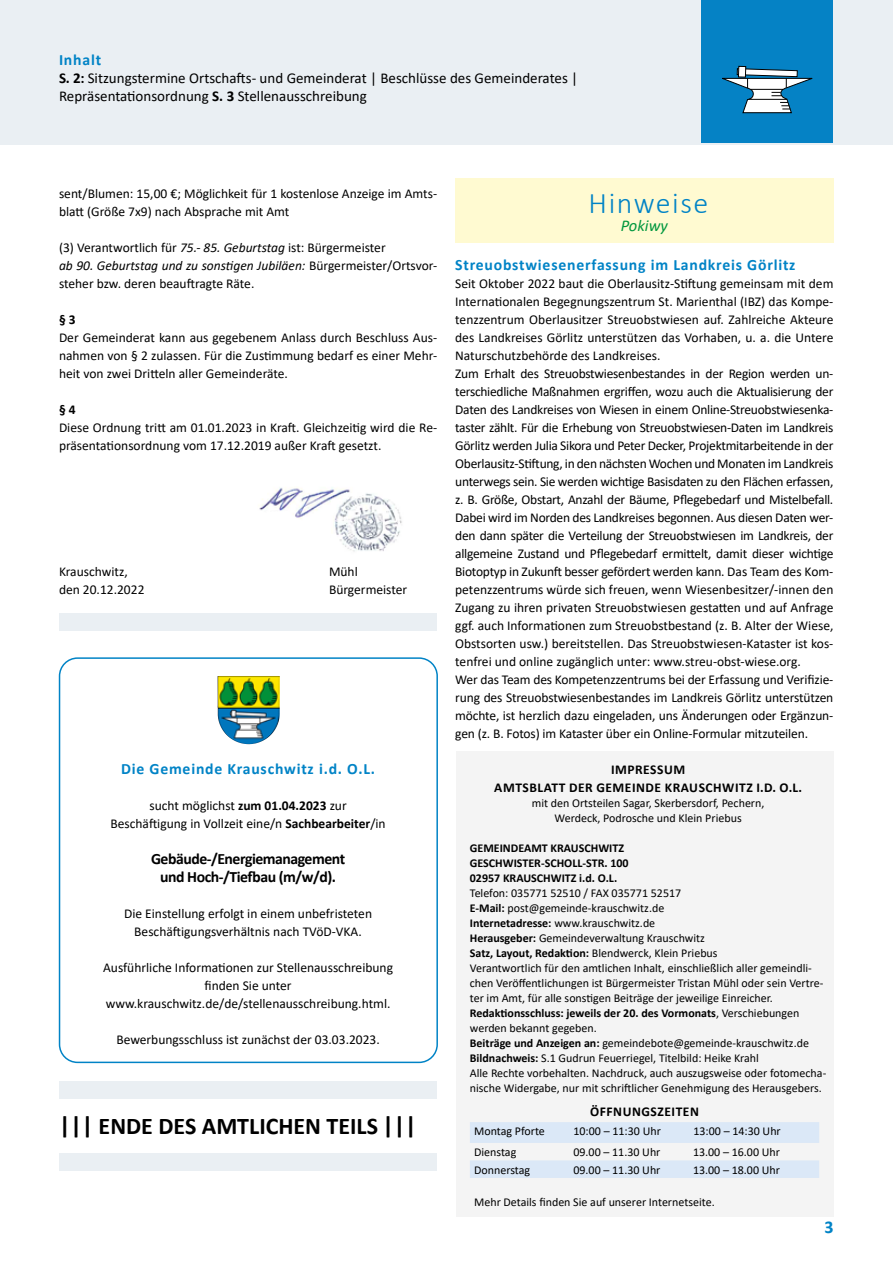
<style>
.page{position:relative;width:893px;height:1263px;background:#fff}
.page>*{position:absolute;margin:0;border:0;box-sizing:border-box;transform-origin:0 0}
.t1{font:300 30px "Calibri";letter-spacing:.05em;color:#0083c6}
.t2{font:700 24px "Calibri";color:#000}
.t3{font:700 18px "Calibri";color:#0083c6}
.t4{font:italic 16.5px "Calibri";color:#00973e}
.t5{font:700 15.75px "Calibri";letter-spacing:.05em;color:#0083c6}
.t6{font:700 15.75px/18px "Calibri";letter-spacing:-.03em;color:#000;text-align:center}
.t7{font:15px/18px "Calibri";color:#000}
.t8{font:13.5px/18px "Calibri";letter-spacing:-.01em;color:#000}
.t9{font:700 13.5px/18px "Calibri";letter-spacing:.04em;color:#000;text-align:center}
.t10{font:12px/15px "Calibri";color:#000;text-align:center}
.t11{font:700 12px/15px "Calibri";color:#000}
.s1{font-weight:700}
.s2{font-style:italic}
</style>
<div class="page">
<div style="left:0;top:0;width:893px;height:145px;background:#eaeff3"></div>
<div style="left:701px;top:0;width:132px;height:143px;background:#0582c5"></div>
<svg style="left:722px;top:68px;width:91px;height:46px"></svg>
<div style="left:738px;top:66px;width:8px;height:11px;background:#fff"></div>
<div style="left:738px;top:66px;width:8px;height:12px;border:1px solid #000"></div>
<img style="left:259px;top:487px;width:143px;height:65px">
<div style="left:59px;top:613px;width:377px;height:17px;background:#eaeff3"></div>
<div style="left:59px;top:1081px;width:377px;height:17px;background:#eaeff3"></div>
<div style="left:59px;top:1153px;width:377px;height:17px;background:#eaeff3"></div>
<div style="left:455px;top:178px;width:378px;height:65px;background:#fffad1"></div>
<div style="left:456px;top:752px;width:377px;height:465px;background:#f4f4f4"></div>
<svg style="left:470px;top:1122px;width:349px;height:56px"></svg>
<div style="left:59px;top:657px;width:379px;height:406px;border:2px solid #0083c6;border-radius:18px"></div>
<img style="left:218px;top:676px;width:22px;height:67px">
<p class="t5" style="left:59px;top:49px;width:44px">Inhalt</p>
<p class="t7" style="left:59px;top:69px;width:521px"><span class="s1">S. 2:</span> Sitzungstermine Ortschafts- und Gemeinderat | Beschlüsse des Gemeinderates |<br>Repräsentationsordnung <span class="s1">S. 3</span> Stellenausschreibung</p>
<p class="t8" style="left:59px;top:184px;width:380px">sent/Blumen: 15,00 €; Möglichkeit für 1 kostenlose Anzeige im Amts&shy;blatt (Größe 7x9) nach Absprache mit Amt</p>
<p class="t8" style="left:59px;top:238px;width:380px">(3) Verantwortlich für <span class="s2">75.- 85. Geburtstag</span> ist: Bürgermeister<br><span class="s2">ab 90. Geburtstag und zu sonstigen Jubiläen:</span> Bürgermeister/Ortsvor&shy;steher bzw. deren beauftragte Räte.</p>
<p class="t9" style="left:59px;top:310px;width:18px">§ 3</p>
<p class="t8" style="left:59px;top:328px;width:380px;text-align:justify">Der Gemeinderat kann aus gegebenem Anlass durch Beschluss Aus&shy;nahmen von § 2 zulassen. Für die Zustimmung bedarf es einer Mehr&shy;heit von zwei Dritteln aller Gemeinderäte.</p>
<p class="t9" style="left:59px;top:400px;width:18px">§ 4</p>
<p class="t8" style="left:59px;top:418px;width:380px">Diese Ordnung tritt am 01.01.2023 in Kraft. Gleichzeitig wird die Re&shy;präsentationsordnung vom 17.12.2019 außer Kraft gesetzt.</p>
<p class="t8" style="left:59px;top:562px;width:70px">Krauschwitz,</p>
<p class="t8" style="left:329px;top:562px;width:30px">Mühl</p>
<p class="t8" style="left:59px;top:580px;width:87px">den 20.12.2022</p>
<p class="t8" style="left:329px;top:580px;width:80px">Bürgermeister</p>
<p class="t5" style="left:121px;top:758px;width:256px">Die Gemeinde Krauschwitz i.d. O.L.</p>
<p class="t8" style="left:110px;top:796px;width:277px;text-align:center">sucht möglichst <span class="s1">zum 01.04.2023</span> zur<br>Beschäftigung in Vollzeit eine/n <span class="s1">Sachbearbeiter</span>/in</p>
<p class="t6" style="left:151px;top:850px;width:196px">Gebäude-/Energiemanagement und Hoch-/Tiefbau (m/w/d).</p>
<p class="t8" style="left:124px;top:904px;width:250px;text-align:center">Die Einstellung erfolgt in einem unbefristeten<br>Beschäftigungsverhältnis nach TVöD-VKA.</p>
<p class="t8" style="left:103px;top:958px;width:291px;text-align:center">Ausführliche Informationen zur Stellenausschreibung finden Sie unter www.krauschwitz.de/de/stellenausschreibung.html.</p>
<p class="t8" style="left:116px;top:1030px;width:265px">Bewerbungsschluss ist zunächst der 03.03.2023.</p>
<h2 class="t2" style="left:59px;top:1109px;width:359px">||| ENDE DES AMTLICHEN TEILS |||</h2>
<h1 class="t1" style="left:589px;top:184px;width:121px">Hinweise</h1>
<p class="t4" style="left:621px;top:214px;width:49px">Pokiwy</p>
<p class="t5" style="left:455px;top:254px;width:342px">Streuobstwiesenerfassung im Landkreis Görlitz</p>
<p class="t8" style="left:455px;top:274px;width:380px">Seit Oktober 2022 baut die Oberlausitz-Stiftung gemeinsam mit dem Internationalen Begegnungszentrum St. Marienthal (IBZ) das Kompe&shy;tenzzentrum Oberlausitzer Streuobstwiesen auf. Zahlreiche Akteure des Landkreises Görlitz unterstützen das Vorhaben, u. a. die Untere Naturschutzbehörde des Landkreises.<br>Zum Erhalt des Streuobstwiesenbestandes in der Region werden un&shy;terschiedliche Maßnahmen ergriffen, wozu auch die Aktualisierung der Daten des Landkreises von Wiesen in einem Online-Streuobstwiesenka&shy;taster zählt. Für die Erhebung von Streuobstwiesen-Daten im Landkreis Görlitz werden Julia Sikora und Peter Decker, Projektmitarbeitende in der Oberlausitz-Stiftung, in den nächsten Wochen und Monaten im Landkreis unterwegs sein. Sie werden wichtige Basisdaten zu den Flächen erfassen, z. B. Größe, Obstart, Anzahl der Bäume, Pflegebedarf und Mistelbefall.<br>Dabei wird im Norden des Landkreises begonnen. Aus diesen Daten wer&shy;den dann später die Verteilung der Streuobstwiesen im Landkreis, der allgemeine Zustand und Pflegebedarf ermittelt, damit dieser wichtige Biotoptyp in Zukunft besser gefördert werden kann. Das Team des Kom&shy;petenzzentrums würde sich freuen, wenn Wiesenbesitzer/-innen den Zugang zu ihren privaten Streuobstwiesen gestatten und auf Anfrage ggf. auch Informationen zum Streuobstbestand (z. B. Alter der Wiese, Obstsorten usw.) bereitstellen. Das Streuobstwiesen-Kataster ist kos&shy;tenfrei und online zugänglich unter: www.streu-obst-wiese.org.<br>Wer das Team des Kompetenzzentrums bei der Erfassung und Verifizie&shy;rung des Streuobstwiesenbestandes im Landkreis Görlitz unterstützen möchte, ist herzlich dazu eingeladen, uns Änderungen oder Ergänzun&shy;gen (z. B. Fotos) im Kataster über ein Online-Formular mitzuteilen.</p>
<p class="t9" style="left:494px;top:760px;width:309px">IMPRESSUM<br>AMTSBLATT DER GEMEINDE KRAUSCHWITZ I.D. O.L.</p>
<p class="t10" style="left:532px;top:795px;width:234px">mit den Ortsteilen Sagar, Skerbersdorf, Pechern,<br>Werdeck, Podrosche und Klein Priebus</p>
<p class="t11" style="left:470px;top:840px;width:160px">GEMEINDEAMT KRAUSCHWITZ<br>GESCHWISTER-SCHOLL-STR. 100<br>02957 KRAUSCHWITZ i.d. O.L.</p>
<p class="t10" style="left:470px;top:885px;width:358px;text-align:left">Telefon: 035771 52510 / FAX 035771 52517<br><span class="s1">E-Mail:</span> post@gemeinde-krauschwitz.de<br><span class="s1">Internetadresse:</span> www.krauschwitz.de<br><span class="s1">Herausgeber:</span> Gemeindeverwaltung Krauschwitz<br><span class="s1">Satz, Layout, Redaktion:</span> Blendwerck, Klein Priebus<br>Verantwortlich für den amtlichen Inhalt, einschließlich aller gemeindli&shy;chen Veröffentlichungen ist Bürgermeister Tristan Mühl oder sein Vertre&shy;ter im Amt, für alle sonstigen Beiträge der jeweilige Einreicher.<br><span class="s1">Redaktionsschluss: jeweils der 20. des Vormonats</span>, Verschiebungen werden bekannt gegeben.<br><span class="s1">Beiträge und Anzeigen an:</span> gemeindebote@gemeinde-krauschwitz.de <span class="s1">Bildnachweis:</span> S.1 Gudrun Feuerriegel, Titelbild: Heike Krahl<br>Alle Rechte vorbehalten. Nachdruck, auch auszugsweise oder fotomecha&shy;nische Widergabe, nur mit schriftlicher Genehmigung des Herausgebers.</p>
<p class="t9" style="left:590px;top:1102px;width:110px">ÖFFNUNGSZEITEN</p>
<p class="t10" style="left:474px;top:1123px;width:72px">Montag Pforte</p>
<p class="t10" style="left:573px;top:1123px;width:89px">10:00 – 11:30 Uhr</p>
<p class="t10" style="left:693px;top:1123px;width:89px">13:00 – 14:30 Uhr</p>
<p class="t10" style="left:474px;top:1144px;width:44px">Dienstag</p>
<p class="t10" style="left:573px;top:1144px;width:89px">09.00 – 11.30 Uhr</p>
<p class="t10" style="left:693px;top:1144px;width:89px">13.00 – 16.00 Uhr</p>
<p class="t10" style="left:474px;top:1162px;width:58px">Donnerstag</p>
<p class="t10" style="left:573px;top:1162px;width:89px">09.00 – 11.30 Uhr</p>
<p class="t10" style="left:693px;top:1162px;width:89px">13.00 – 18.00 Uhr</p>
<p class="t10" style="left:474px;top:1194px;width:242px">Mehr Details finden Sie auf unserer Internetseite.</p>
<h3 class="t3" style="left:824px;top:1214px;width:11px">3</h3>
</div>
